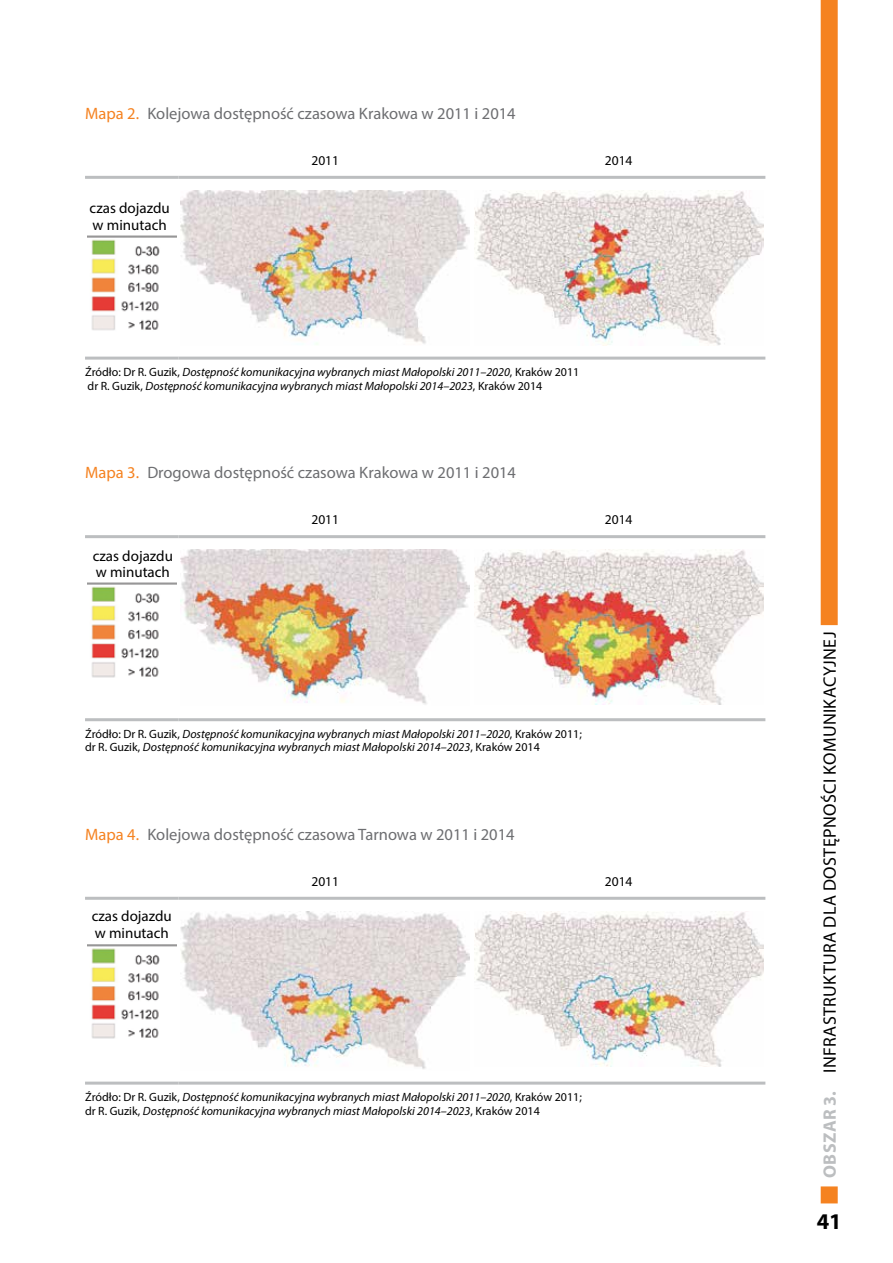
<style>
.page{position:relative;width:893px;height:1263px;background:#fff}
.page>*{position:absolute;margin:0;border:0;box-sizing:border-box;transform-origin:0 0}
.t1{font:700 22.5px "Myriad Pro";color:#000}
.t2{font:18px "Myriad Pro";letter-spacing:.02em;color:#000}
.t3{font:16.5px "Myriad Pro";color:#6d6e71}
.t4{font:15px/16.5px "Myriad Pro";color:#000}
.t5{font:13.5px "Myriad Pro";color:#000}
.t6{font:italic 12px/13.8px "Myriad Pro";color:#000}
.s1{color:#f58220}
.s2{font-style:normal}
.s3{font-weight:700;color:#bcbec0}
</style>
<div class="page">
<div style="left:821px;top:1186px;width:17px;height:17px;background:#f58220;border:2px solid #f58220"></div>
<div style="left:821px;top:0;width:17px;height:625px;background:#f58220"></div>
<hr style="left:85px;top:176px;width:94px;height:3px;background:#bcbec0">
<hr style="left:179px;top:176px;width:293px;height:3px;background:#bcbec0">
<hr style="left:472px;top:176px;width:293px;height:3px;background:#bcbec0">
<hr style="left:85px;top:357px;width:94px;height:3px;background:#bcbec0">
<hr style="left:179px;top:357px;width:293px;height:3px;background:#bcbec0">
<hr style="left:472px;top:357px;width:293px;height:3px;background:#bcbec0">
<img style="left:87px;top:235px;width:89px;height:95px">
<img style="left:181px;top:191px;width:289px;height:154px">
<img style="left:474px;top:190px;width:289px;height:155px">
<hr style="left:85px;top:535px;width:94px;height:3px;background:#bcbec0">
<hr style="left:179px;top:535px;width:293px;height:3px;background:#bcbec0">
<hr style="left:472px;top:535px;width:293px;height:3px;background:#bcbec0">
<hr style="left:85px;top:718px;width:94px;height:3px;background:#bcbec0">
<hr style="left:179px;top:718px;width:293px;height:3px;background:#bcbec0">
<hr style="left:472px;top:718px;width:293px;height:3px;background:#bcbec0">
<img style="left:87px;top:582px;width:89px;height:96px">
<img style="left:181px;top:549px;width:289px;height:156px">
<img style="left:474px;top:549px;width:289px;height:156px">
<hr style="left:85px;top:897px;width:94px;height:3px;background:#bcbec0">
<hr style="left:179px;top:897px;width:293px;height:3px;background:#bcbec0">
<hr style="left:472px;top:897px;width:293px;height:3px;background:#bcbec0">
<hr style="left:85px;top:1081px;width:94px;height:3px;background:#bcbec0">
<hr style="left:179px;top:1081px;width:293px;height:3px;background:#bcbec0">
<hr style="left:472px;top:1081px;width:293px;height:3px;background:#bcbec0">
<img style="left:87px;top:944px;width:89px;height:95px">
<img style="left:181px;top:911px;width:289px;height:158px">
<img style="left:474px;top:911px;width:289px;height:155px">
<h3 class="t3" style="left:85px;top:103px;width:432px"><span class="s1">Mapa 2.</span> Kolejowa dostępność czasowa Krakowa w 2011 i 2014</h3>
<p class="t5" style="left:311px;top:152px;width:29px">2011</p>
<p class="t5" style="left:605px;top:152px;width:29px">2014</p>
<p class="t4" style="left:90px;top:200px;width:82px">czas dojazdu w minutach</p>
<p class="t6" style="left:85px;top:365px;width:496px"><span class="s2">Źródło: Dr R. Guzik,</span> Dostępność komunikacyjna wybranych miast Małopolski 2011–2020<span class="s2">, Kraków 2011 dr R. Guzik,</span> Dostępność komunikacyjna wybranych miast Małopolski 2014–2023<span class="s2">, Kraków 2014</span></p>
<h3 class="t3" style="left:85px;top:462px;width:433px"><span class="s1">Mapa 3.</span> Drogowa dostępność czasowa Krakowa w 2011 i 2014</h3>
<p class="t5" style="left:311px;top:511px;width:29px">2011</p>
<p class="t5" style="left:605px;top:511px;width:29px">2014</p>
<p class="t4" style="left:93px;top:547px;width:82px">czas dojazdu w minutach</p>
<p class="t6" style="left:85px;top:726px;width:498px"><span class="s2">Źródło: Dr R. Guzik,</span> Dostępność komunikacyjna wybranych miast Małopolski 2011–2020<span class="s2">, Kraków 2011; dr R. Guzik,</span> Dostępność komunikacyjna wybranych miast Małopolski 2014–2023<span class="s2">, Kraków 2014</span></p>
<h3 class="t3" style="left:85px;top:824px;width:431px"><span class="s1">Mapa 4.</span> Kolejowa dostępność czasowa Tarnowa w 2011 i 2014</h3>
<p class="t5" style="left:311px;top:873px;width:29px">2011</p>
<p class="t5" style="left:605px;top:873px;width:29px">2014</p>
<p class="t4" style="left:92px;top:908px;width:82px">czas dojazdu w minutach</p>
<p class="t6" style="left:85px;top:1090px;width:498px"><span class="s2">Źródło: Dr R. Guzik,</span> Dostępność komunikacyjna wybranych miast Małopolski 2011–2020<span class="s2">, Kraków 2011; dr R. Guzik,</span> Dostępność komunikacyjna wybranych miast Małopolski 2014–2023<span class="s2">, Kraków 2014</span></p>
<h2 class="t2" style="left:819px;top:1178px;width:547px;rotate:-90deg"><span class="s3">OBSZAR 3.</span> INFRASTRUKTURA DLA DOSTĘPNOŚCI KOMUNIKACYJNEJ</h2>
<h1 class="t1" style="left:817px;top:1207px;width:26px">41</h1>
</div>
